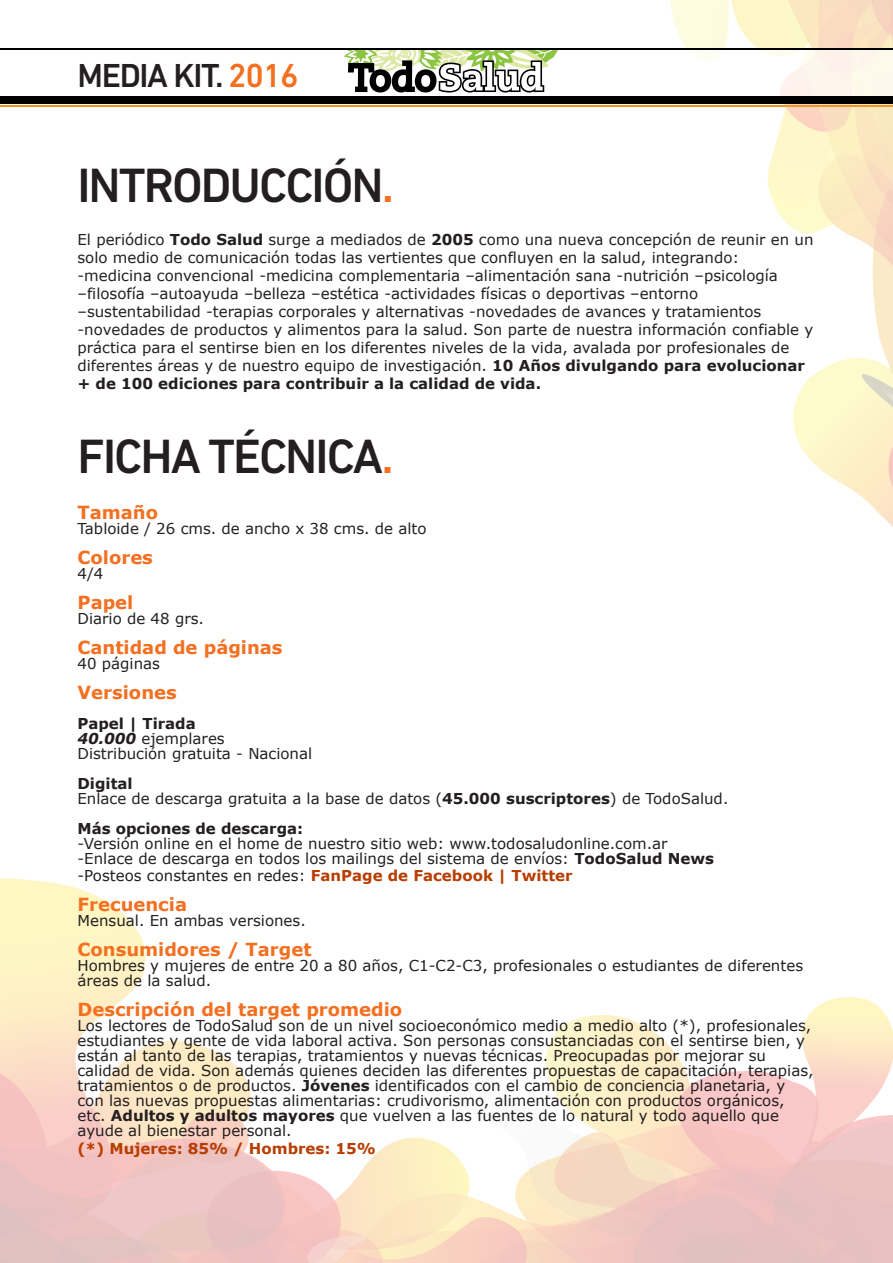
<style>
.page{position:relative;width:893px;height:1263px;background:#fff}
.page>*{position:absolute;margin:0;border:0;box-sizing:border-box;transform-origin:0 0}
.t1{font:500 49.05px "DIN Next LT Pro";letter-spacing:-.04em;color:#231f20}
.t2{font:500 33.9px "DIN Next LT Pro";letter-spacing:-.04em;color:#231f20}
.t3{font:700 18px "Verdana";color:#f37021}
.t4{font:15px/15px "Verdana";color:#231f20}
.t5{font:700 15px "Verdana";color:#b73d00}
.t6{font:700 15px "Verdana";color:#231f20}
.s1{color:#f37021}
.s2{font-weight:700}
.s3{font-weight:700;font-style:italic}
.s4{font-weight:700;color:#b73d00}
</style>
<div class="page">
<svg style="left:0;top:878px;width:146px;height:119px;background:#fef6cc"></svg>
<svg style="left:0;top:997px;width:893px;height:266px"></svg>
<svg style="left:670px;top:0;width:223px;height:527px"></svg>
<div style="left:0;top:50px;width:893px;height:47px;background:#fff"></div>
<svg style="left:344px;top:50px;width:214px;height:42px"></svg>
<hr style="left:0;top:49px;width:893px;height:1px;background:#010101">
<hr style="left:0;top:106px;width:893px;height:1px;background:#f7941e">
<div style="left:0;top:97px;width:893px;height:7px;background:#010101"></div>
<h2 class="t2" style="left:77px;top:56px;width:223px">MEDIA KIT. <span class="s1">2016</span></h2>
<h1 class="t1" style="left:77px;top:157px;width:318px">INTRODUCCIÓN<span class="s1">.</span></h1>
<p class="t4" style="left:77px;top:231px;width:738px;line-height:18px">El periódico <span class="s2">Todo Salud</span> surge a mediados de <span class="s2">2005</span> como una nueva concepción de reunir en un solo medio de comunicación todas las vertientes que confluyen en la salud, integrando: -medicina convencional -medicina complementaria –alimentación sana -nutrición –psicología –filosofía –autoayuda –belleza –estética -actividades físicas o deportivas –entorno –sustentabilidad -terapias corporales y alternativas -novedades de avances y tratamientos -novedades de productos y alimentos para la salud. Son parte de nuestra información confiable y práctica para el sentirse bien en los diferentes niveles de la vida, avalada por profesionales de diferentes áreas y de nuestro equipo de investigación. <span class="s2">10 Años divulgando para evolucionar + de 100 ediciones para contribuir a la calidad de vida.</span></p>
<h1 class="t1" style="left:77px;top:428px;width:318px">FICHA TÉCNICA<span class="s1">.</span></h1>
<p class="t3" style="left:77px;top:500px;width:82px">Tamaño</p>
<p class="t4" style="left:77px;top:521px;width:351px">Tabloide / 26 cms. de ancho x 38 cms. de alto</p>
<p class="t3" style="left:77px;top:545px;width:77px">Colores</p>
<p class="t4" style="left:77px;top:566px;width:27px">4/4</p>
<p class="t3" style="left:77px;top:590px;width:57px">Papel</p>
<p class="t4" style="left:77px;top:611px;width:128px">Diario de 48 grs.</p>
<p class="t3" style="left:77px;top:635px;width:207px">Cantidad de páginas</p>
<p class="t4" style="left:77px;top:656px;width:84px">40 páginas</p>
<p class="t3" style="left:77px;top:680px;width:101px">Versiones</p>
<p class="t4" style="left:77px;top:716px;width:236px"><span class="s2">Papel | Tirada<br></span><span class="s3">40.000</span> ejemplares<br>Distribución gratuita - Nacional</p>
<p class="t4" style="left:77px;top:776px;width:652px"><span class="s2">Digital<br></span>Enlace de descarga gratuita a la base de datos (<span class="s2">45.000 suscriptores</span>) de TodoSalud.</p>
<p class="t6" style="left:77px;top:818px;width:227px">Más opciones de descarga:</p>
<p class="t4" style="left:77px;top:836px;width:638px">-Versión online en el home de nuestro sitio web: www.todosaludonline.com.ar -Enlace de descarga en todos los mailings del sistema de envíos: <span class="s2">TodoSalud News</span></p>
<p class="t4" style="left:77px;top:867px;width:497px">-Posteos constantes en redes: <span class="s4">FanPage de Facebook | Twitter</span></p>
<p class="t3" style="left:77px;top:891px;width:111px">Frecuencia</p>
<p class="t4" style="left:77px;top:912px;width:230px">Mensual. En ambas versiones.</p>
<p class="t3" style="left:77px;top:936px;width:236px">Consumidores / Target</p>
<p class="t4" style="left:77px;top:957px;width:727px">Hombres y mujeres de entre 20 a 80 años, C1-C2-C3, profesionales o estudiantes de diferentes áreas de la salud.</p>
<p class="t3" style="left:77px;top:996px;width:326px">Descripción del target promedio</p>
<p class="t4" style="left:77px;top:1017px;width:738px">Los lectores de TodoSalud son de un nivel socioeconómico medio a medio alto (*), profesionales, estudiantes y gente de vida laboral activa. Son personas consustanciadas con el sentirse bien, y están al tanto de las terapias, tratamientos y nuevas técnicas. Preocupadas por mejorar su calidad de vida. Son además quienes deciden las diferentes propuestas de capacitación, terapias, tratamientos o de productos. <span class="s2">Jóvenes</span> identificados con el cambio de conciencia planetaria, y con las nuevas propuestas alimentarias: crudivorismo, alimentación con productos orgánicos, etc. <span class="s2">Adultos y adultos mayores</span> que vuelven a las fuentes de lo natural y todo aquello que ayude al bienestar personal.</p>
<p class="t5" style="left:77px;top:1137px;width:300px">(*) Mujeres: 85% / Hombres: 15%</p>
</div>
